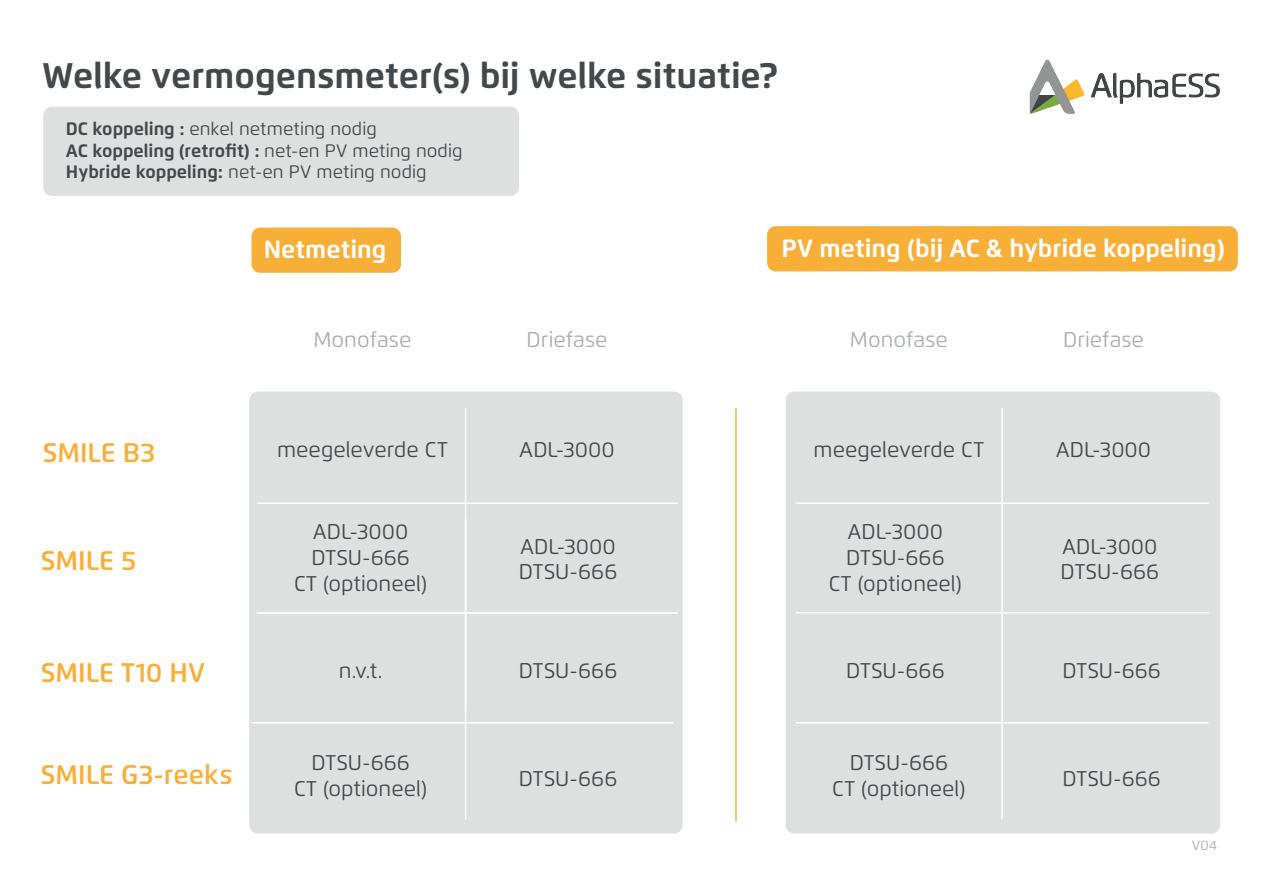
<style>
.page{position:relative;width:1263px;height:893px;background:#fff}
.page>*{position:absolute;margin:0;border:0;box-sizing:border-box;transform-origin:0 0}
.t1{font:700 35.55px "Flexo";color:#44484b}
.t2{font:600 26.85px "Flexo";color:#f8af38}
.t3{font:700 24.9px "Flexo";color:#fff}
.t4{font:21.3px/25.5px "Flexo";color:#44484b;text-align:center}
.t5{font:21.3px "Flexo";color:#aaadae}
.t6{font:18px/21.6px "Flexo";color:#44484b}
.t7{font:13.5px "Flexo";color:#aaadae}
.s1{font-weight:700}
</style>
<div class="page">
<div style="left:786px;top:392px;width:434px;height:442px;background:#dedfdf;border-radius:9px"></div>
<hr style="left:796px;top:502px;width:412px;height:2px;background:#fff">
<hr style="left:796px;top:612px;width:412px;height:1px;background:#fff">
<hr style="left:796px;top:722px;width:412px;height:1px;background:#fff">
<hr style="left:1001px;top:408px;width:2px;height:411px;background:#fff">
<div style="left:249px;top:392px;width:434px;height:442px;background:#dedfdf;border-radius:9px"></div>
<hr style="left:257px;top:502px;width:421px;height:2px;background:#fff">
<hr style="left:252px;top:722px;width:421px;height:1px;background:#fff">
<hr style="left:465px;top:408px;width:1px;height:302px;background:#fff">
<hr style="left:257px;top:612px;width:421px;height:2px;background:#fff">
<hr style="left:465px;top:518px;width:1px;height:301px;background:#fff">
<hr style="left:735px;top:408px;width:2px;height:413px;background:#f8af38">
<div style="left:767px;top:226px;width:471px;height:45px;background:#f8af38;border-radius:9px"></div>
<div style="left:252px;top:228px;width:149px;height:45px;background:#f8af38;border-radius:9px"></div>
<img style="left:1029px;top:59px;width:191px;height:55px">
<div style="left:43px;top:107px;width:476px;height:89px;background:#dedfdf;border-radius:9px"></div>
<h1 class="t1" style="left:42px;top:53px;width:737px">Welke vermogensmeter(s) bij welke situatie?</h1>
<p class="t6" style="left:66px;top:118px;width:398px"><span class="s1">DC koppeling :</span> enkel netmeting nodig<br><span class="s1">AC koppeling (retrofit) :</span> net-en PV meting nodig<br><span class="s1">Hybride koppeling:</span> net-en PV meting nodig</p>
<p class="t3" style="left:264px;top:234px;width:124px">Netmeting</p>
<p class="t3" style="left:782px;top:233px;width:445px">PV meting (bij AC &amp; hybride koppeling)</p>
<p class="t2" style="left:43px;top:436px;width:114px">SMILE B3</p>
<p class="t2" style="left:41px;top:544px;width:97px">SMILE 5</p>
<p class="t2" style="left:41px;top:656px;width:166px">SMILE T10 HV</p>
<p class="t2" style="left:41px;top:758px;width:193px">SMILE G3-reeks</p>
<p class="t5" style="left:313px;top:326px;width:99px">Monofase</p>
<p class="t5" style="left:527px;top:326px;width:82px">Driefase</p>
<p class="t5" style="left:850px;top:326px;width:99px">Monofase</p>
<p class="t5" style="left:1063px;top:326px;width:82px">Driefase</p>
<p class="t4" style="left:277px;top:437px;width:172px">meegeleverde CT</p>
<p class="t4" style="left:813px;top:437px;width:172px">meegeleverde CT</p>
<p class="t4" style="left:1056px;top:437px;width:97px">ADL-3000</p>
<p class="t4" style="left:519px;top:437px;width:97px">ADL-3000</p>
<p class="t4" style="left:294px;top:519px;width:135px">ADL-3000<br>DTSU-666<br>CT (optioneel)</p>
<p class="t4" style="left:829px;top:519px;width:135px">ADL-3000<br>DTSU-666<br>CT (optioneel)</p>
<p class="t4" style="left:519px;top:533px;width:100px;text-align:left">ADL-3000<br>DTSU-666</p>
<p class="t4" style="left:1061px;top:533px;width:100px;text-align:left">ADL-3000<br>DTSU-666</p>
<p class="t4" style="left:339px;top:658px;width:45px">n.v.t.</p>
<p class="t4" style="left:519px;top:658px;width:100px">DTSU-666</p>
<p class="t4" style="left:846px;top:658px;width:100px">DTSU-666</p>
<p class="t4" style="left:1062px;top:658px;width:100px">DTSU-666</p>
<p class="t4" style="left:294px;top:750px;width:135px">DTSU-666<br>CT (optioneel)</p>
<p class="t4" style="left:832px;top:750px;width:135px">DTSU-666<br>CT (optioneel)</p>
<p class="t4" style="left:519px;top:765px;width:100px">DTSU-666</p>
<p class="t4" style="left:1062px;top:765px;width:100px">DTSU-666</p>
<p class="t7" style="left:1192px;top:837px;width:27px">V04</p>
</div>
